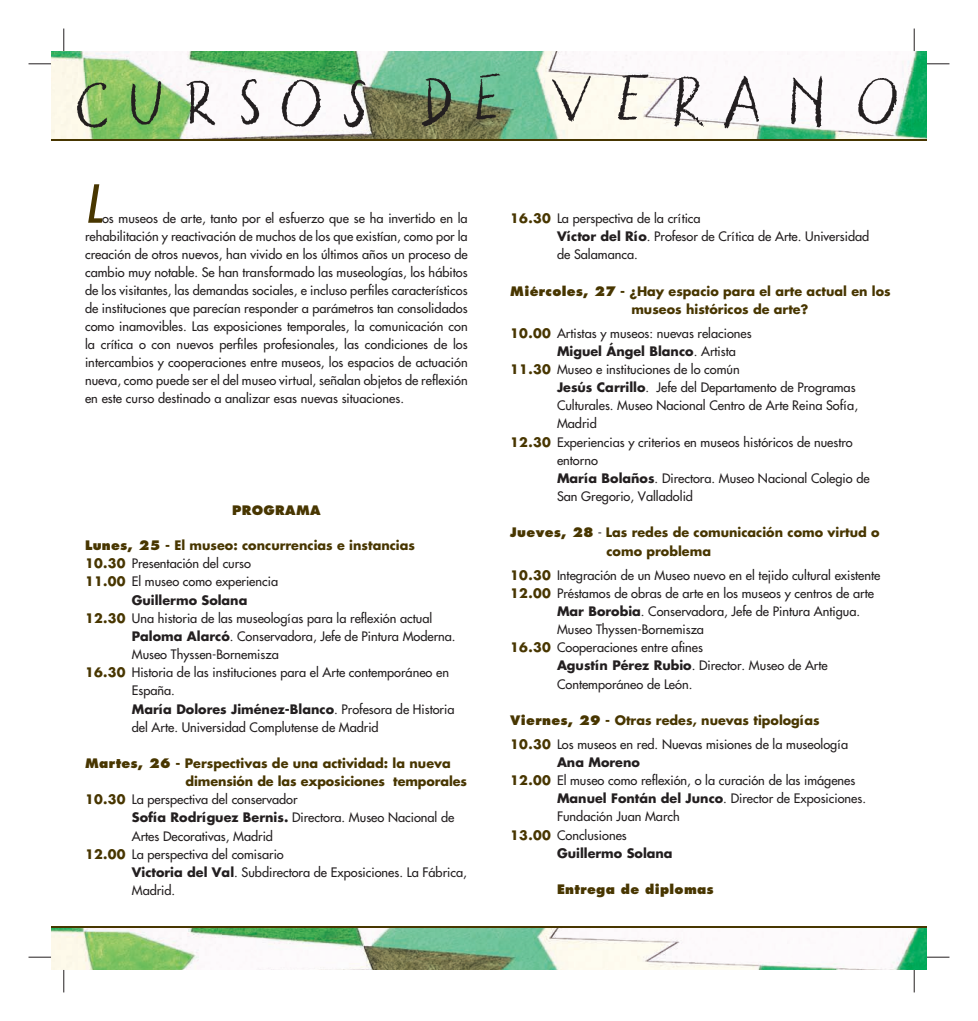
<style>
.page{position:relative;width:978px;height:1021px;background:#fff}
.page>*{position:absolute;margin:0;border:0;box-sizing:border-box;transform-origin:0 0}
.t1{font:51px "Futuraseminegracondcursiva Seminegra Cond Cursiva";color:#483600}
.t2{font:12.75px/18.1px "Futurafina Fina";color:#231f20}
.t3{font:12.75px/18px "Futura";color:#231f20;text-align:justify}
.t4{font:12.75px/18.1px "Futuranegra Negra";color:#483600}
.t5{font:12.75px "Futuranegra Negra";color:#231f20}
.t6{font:800 12.75px "Futura";letter-spacing:.025em;color:#483600}
.s1{font-family:"Futura";font-weight:800}
.s2{font-family:"Futuranegra Negra";color:#483600}
.s3{font-family:"Futuranegra Negra"}
.s4{font-family:"Futurafina Fina"}
.s5{font-family:"Futurafina Fina";color:#231f20}
.s6{font-family:"Futura";font-weight:800;color:#483600}
</style>
<div class="page">
<svg style="left:51px;top:138px;width:876px;height:2px;background:#77794d"></svg>
<div style="left:51px;top:926px;width:876px;height:43px;background:#483600"></div>
<img style="left:51px;top:51px;width:876px;height:87px">
<img style="left:64px;top:72px;width:846px;height:64px">
<img style="left:51px;top:928px;width:876px;height:41px">
<svg style="left:29px;top:64px;width:22px;height:1px"></svg>
<svg style="left:927px;top:64px;width:22px;height:1px"></svg>
<svg style="left:29px;top:956px;width:22px;height:1px"></svg>
<svg style="left:927px;top:956px;width:22px;height:1px"></svg>
<svg style="left:64px;top:29px;width:1px;height:22px"></svg>
<svg style="left:64px;top:969px;width:1px;height:23px"></svg>
<svg style="left:914px;top:29px;width:1px;height:22px"></svg>
<svg style="left:914px;top:969px;width:1px;height:23px"></svg>
<p class="t1" style="left:85px;top:181px;width:18px">L</p>
<p class="t3" style="left:85px;top:210px;width:384px;text-indent:17px">os museos de arte, tanto por el esfuerzo que se ha invertido en la rehabilitación y reactivación de muchos de los que existían, como por la creación de otros nuevos, han vivido en los últimos años un proceso de cambio muy notable. Se han transformado las museologías, los hábitos de los visitantes, las demandas sociales, e incluso perfiles característicos de instituciones que parecían responder a parámetros tan consolidados como inamovibles. Las exposiciones temporales, la comunicación con la crítica o con nuevos perfiles profesionales, las condiciones de los intercambios y cooperaciones entre museos, los espacios de actuación nueva, como puede ser el del museo virtual, señalan objetos de reflexión en este curso destinado a analizar esas nuevas situaciones.</p>
<p class="t6" style="left:232px;top:504px;width:90px">PROGRAMA</p>
<p class="t4" style="left:85px;top:537px;width:332px"><span class="s1">Lunes, 25</span> - El museo: concurrencias e instancias</p>
<p class="t2" style="left:85px;top:555px;width:168px"><span class="s2">10.30</span> Presentación del curso</p>
<p class="t2" style="left:85px;top:573px;width:195px"><span class="s2">11.00</span> El museo como experiencia</p>
<p class="t5" style="left:132px;top:594px;width:117px">Guillermo Solana</p>
<p class="t2" style="left:85px;top:609px;width:349px"><span class="s2">12.30</span> Una historia de las museologías para la reflexión actual</p>
<p class="t2" style="left:132px;top:628px;width:325px"><span class="s3">Paloma Alarcó</span>. Conservadora, Jefe de Pintura Moderna.</p>
<p class="t2" style="left:132px;top:646px;width:149px">Museo Thyssen-Bornemisza</p>
<p class="t2" style="left:85px;top:664px;width:366px"><span class="s2">16.30</span> Historia de las instituciones para el Arte contemporáneo en</p>
<p class="t2" style="left:132px;top:682px;width:45px">España.</p>
<p class="t5" style="left:132px;top:702px;width:324px">María Dolores Jiménez-Blanco<span class="s4">. Profesora de Historia</span></p>
<p class="t2" style="left:132px;top:718px;width:248px">del Arte. Universidad Complutense de Madrid</p>
<p class="t4" style="left:85px;top:755px;width:367px"><span class="s1">Martes, 26</span> - Perspectivas de una actividad: la nueva</p>
<p class="t4" style="left:186px;top:773px;width:283px">dimensión de las exposiciones temporales</p>
<p class="t2" style="left:85px;top:791px;width:214px"><span class="s2">10.30</span> La perspectiva del conservador</p>
<p class="t2" style="left:132px;top:809px;width:324px"><span class="s3">Sofía Rodríguez Bernis.</span> Directora. Museo Nacional de</p>
<p class="t2" style="left:132px;top:827px;width:143px">Artes Decorativas, Madrid</p>
<p class="t2" style="left:85px;top:845px;width:200px"><span class="s2">12.00</span> La perspectiva del comisario</p>
<p class="t2" style="left:132px;top:863px;width:336px"><span class="s3">Victoria del Val</span>. Subdirectora de Exposiciones. La Fábrica,</p>
<p class="t2" style="left:132px;top:882px;width:45px">Madrid.</p>
<p class="t2" style="left:557px;top:210px;width:314px;text-indent:-47px"><span class="s2">16.30</span> La perspectiva de la crítica<br><span class="s3">Víctor del Río</span>. Profesor de Crítica de Arte. Universidad de Salamanca.</p>
<p class="t4" style="left:631px;top:283px;width:261px;text-indent:-121px"><span class="s1">Miércoles, 27</span> - ¿Hay espacio para el arte actual en los museos históricos de arte?</p>
<p class="t2" style="left:510px;top:324px;width:243px"><span class="s2">10.00</span> Artistas y museos: nuevas relaciones</p>
<p class="t5" style="left:557px;top:345px;width:180px">Miguel Ángel Blanco<span class="s4">. Artista</span></p>
<p class="t2" style="left:510px;top:361px;width:231px"><span class="s2">11.30</span> Museo e instituciones de lo común</p>
<p class="t2" style="left:557px;top:379px;width:300px"><span class="s3">Jesús Carrillo</span>. Jefe del Departamento de Programas</p>
<p class="t2" style="left:557px;top:397px;width:303px">Culturales. Museo Nacional Centro de Arte Reina Sofía,</p>
<p class="t2" style="left:557px;top:415px;width:41px">Madrid</p>
<p class="t2" style="left:510px;top:433px;width:344px"><span class="s2">12.30</span> Experiencias y criterios en museos históricos de nuestro</p>
<p class="t2" style="left:557px;top:451px;width:42px">entorno</p>
<p class="t2" style="left:557px;top:470px;width:314px"><span class="s3">María Bolaños</span>. Directora. Museo Nacional Colegio de</p>
<p class="t2" style="left:557px;top:488px;width:137px">San Gregorio, Valladolid</p>
<p class="t4" style="left:606px;top:524px;width:275px;text-indent:-96px"><span class="s1">Jueves, 28</span> <span class="s5">-</span> Las redes de comunicación como virtud o como problema</p>
<p class="t2" style="left:510px;top:566px;width:372px"><span class="s2">10.30</span> Integración de un Museo nuevo en el tejido cultural existente</p>
<p class="t2" style="left:510px;top:584px;width:365px"><span class="s2">12.00</span> Préstamos de obras de arte en los museos y centros de arte</p>
<p class="t2" style="left:557px;top:602px;width:305px"><span class="s3">Mar Borobia</span>. Conservadora, Jefe de Pintura Antigua.</p>
<p class="t2" style="left:557px;top:621px;width:149px">Museo Thyssen-Bornemisza</p>
<p class="t2" style="left:510px;top:639px;width:194px"><span class="s2">16.30</span> Cooperaciones entre afines</p>
<p class="t2" style="left:557px;top:657px;width:272px"><span class="s3">Agustín Pérez Rubio</span>. Director. Museo de Arte</p>
<p class="t2" style="left:557px;top:675px;width:137px">Contemporáneo de León.</p>
<p class="t2" style="left:510px;top:708px;width:340px;line-height:24px"><span class="s6">Viernes, 29</span> <span class="s2">- Otras redes, nuevas tipologías<br>10.30</span> Los museos en red. Nuevas misiones de la museología</p>
<p class="t5" style="left:557px;top:756px;width:84px">Ana Moreno</p>
<p class="t2" style="left:510px;top:772px;width:347px"><span class="s2">12.00</span> El museo como reflexión, o la curación de las imágenes</p>
<p class="t2" style="left:557px;top:790px;width:310px"><span class="s3">Manuel Fontán del Junco</span>. Director de Exposiciones.</p>
<p class="t2" style="left:557px;top:808px;width:124px">Fundación Juan March</p>
<p class="t2" style="left:510px;top:826px;width:118px"><span class="s2">13.00</span> Conclusiones</p>
<p class="t5" style="left:557px;top:847px;width:117px">Guillermo Solana</p>
<p class="t6" style="left:557px;top:883px;width:158px">Entrega de diplomas</p>
</div>
